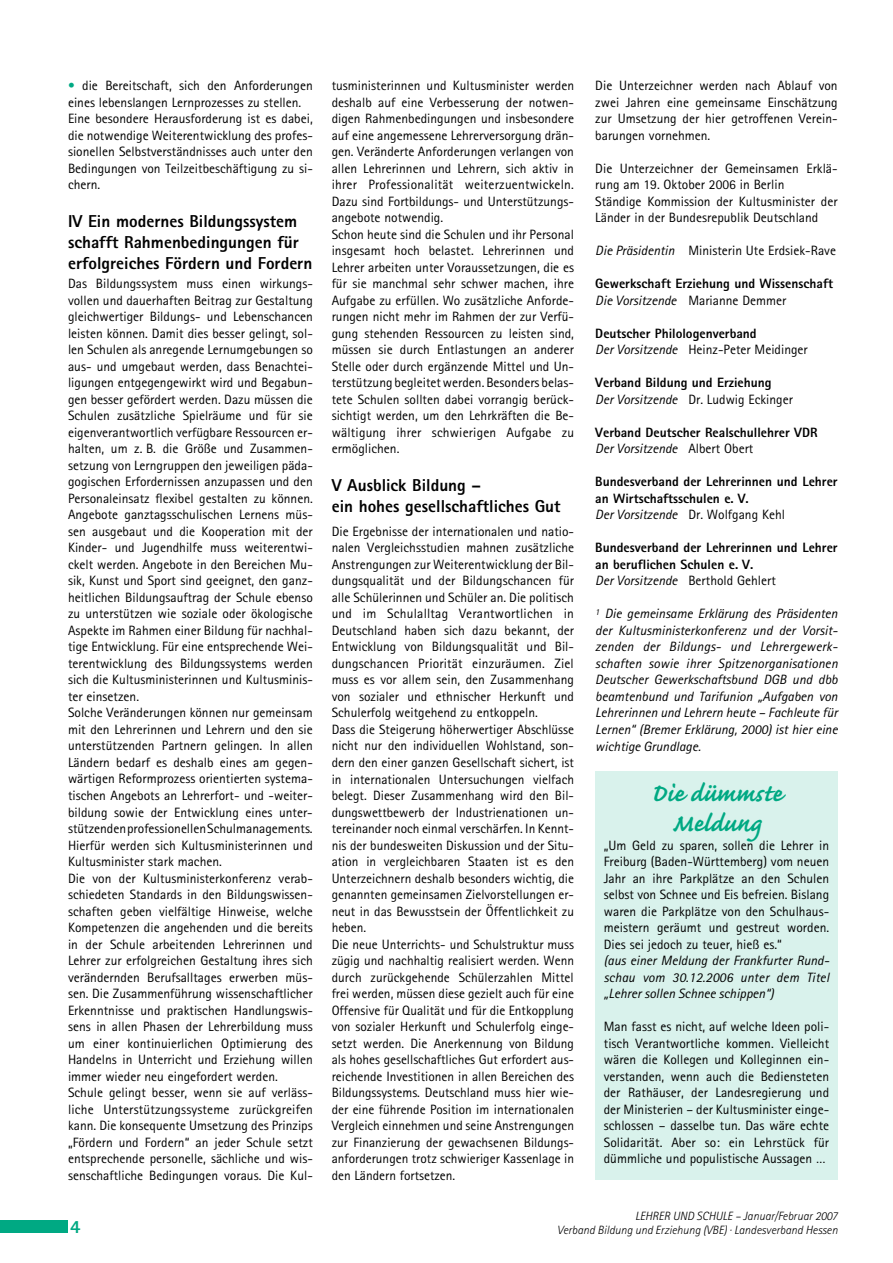
<style>
.page{position:relative;width:893px;height:1263px;background:#fff}
.page>*{position:absolute;margin:0;border:0;box-sizing:border-box;transform-origin:0 0}
.t1{font:700 31.5px/30px "Caflisch Script";letter-spacing:-.005em;color:#00a983;text-align:center;scale:.96 1}
.t2{font:800 17.25px/21px "Rotis Sans Serif";color:#000}
.t3{font:13.5px/16.5px "Rotis Sans Serif";color:#000}
.t4{font:800 13.5px/16.5px "Rotis Sans Serif";color:#000}
.t5{font:italic 13.5px/16.5px "Rotis Sans Serif";color:#000;text-align:justify}
.t6{font:italic 300 12px/13.5px "Rotis Sans Serif";color:#000;text-align:right}
.s1{color:#00a983}
.s2{font-style:italic}
.s3{font-weight:400;font-style:italic}
.s4{font-weight:400}
</style>
<div class="page">
<div style="left:0;top:1220px;width:68px;height:13px;background:#00a983"></div>
<div style="left:595px;top:771px;width:243px;height:408px;background:#d9f2ec"></div>
<p class="t3" style="left:68px;top:77px;width:246px"><span class="s1">•</span> die Bereitschaft, sich den Anforderungen eines lebenslangen Lernprozesses zu stellen.<br>Eine besondere Herausforderung ist es dabei, die notwendige Wei-terentwicklung des profes&shy;sionellen Selbstverständnisses auch unter den Bedingungen von Teilzeitbeschäftigung zu si&shy;chern.</p>
<p class="t2" style="left:68px;top:210px;width:246px">IV Ein modernes Bildungssystem schafft Rahmenbedingungen für erfolgreiches Fördern und Fordern</p>
<p class="t3" style="left:68px;top:275px;width:246px">Das Bildungssystem muss einen wirkungs&shy;vollen und dauerhaften Beitrag zur Gestaltung gleich-wertiger Bildungs- und Lebens-chancen leisten können. Damit dies besser gelingt, sol&shy;len Schulen als anregende Lernumgebungen so aus- und umgebaut werden, dass Benachtei&shy;ligungen ent-gegengewirkt wird und Begabun&shy;gen besser gefördert werden. Dazu müssen die Schulen zusätzliche Spielräume und für sie eigen-vera- nt-wortlich verfügbare Ressourcen er&shy;halten, um z. B. die Größe und Zusammen&shy;setzung von Lerngruppen den jeweiligen päda&shy;gogischen Erfordernissen an--zupassen und den Personal-ein-satz flexibel ge--stalten zu können.<br>Angebote ganztagsschuli-schen Lernens müs&shy;sen ausgebaut und die Kooperation mit der Kinder- und Jugendhilfe muss weiterentwi&shy;ckelt werden. Angebote in den Bereichen Mu&shy;sik, Kunst und Sport sind geeignet, den ganz&shy;heitlichen Bildungsauftrag der Schule ebenso zu unterstützen wie soziale oder ökologische Aspekte im Rah- men einer Bildung für nachhal&shy;tige Entwicklung. Für eine entsprechen-de Wei&shy;terentwicklung des Bildungs-systems werden sich die Kultusministerinnen und Kultusminis&shy;ter einsetzen.<br>Solche Veränderungen können nur gemeinsam mit den Lehrerinnen und Lehrern und den sie un-terstützenden Partnern gelingen. In allen Län-dern bedarf es deshalb eines am gegen&shy;wärtigen Reformprozess orientierten systema&shy;tischen Angebots an Lehrerfort- und -weiter&shy;bildung sowie der Entwicklung eines un--ter&shy;stützenden professionellen Schulmanagements.<br>Hierfür werden sich Kultusministerinnen und Kultusminister stark machen.<br>Die von der Kultusministerkonferenz verab&shy;schiedeten Standards in den Bildungswissen&shy;schaften geben vielfältige Hinweise, welche Kom- petenzen die angehenden und die bereits in der Schule arbeitenden Lehrerinnen und Lehrer zur erfolgreichen Gestaltung ihres sich verändernden Berufsalltages erwerben müs&shy;sen. Die Zusam- menführung wissenschaftlicher Erkenntnisse und praktischen Handlungswis&shy;sens in allen Phasen der Lehrerbildung muss um einer konti- nuierlichen Optimierung des Han-delns in Unterricht und Erziehung willen immer wieder neu eingefordert werden.<br>Schule gelingt besser, wenn sie auf verläss&shy;liche Unterstützungssysteme zurückgreifen kann. Die konsequente Umsetzung des Prinzips „Fördern und Fordern“ an jeder Schule setzt entsprechende perso-nelle, sächliche und wis&shy;senschaftliche Bedingungen voraus. Die Kul-</p>
<p class="t3" style="left:332px;top:77px;width:244px">tusministerinnen und Kultusminister werden deshalb auf eine Ver-besserung der notwen&shy;digen Rahmenbedingungen und insbesondere auf eine angemessene Lehrerversorgung drän&shy;gen. Veränderte An-forderungen verlangen von allen Lehrerinnen und Lehrern, sich aktiv in ihrer Professionalität weiterzuentwickeln.<br>Da-zu sind Fortbildungs- und Unterstützungs&shy;angebote notwendig.<br>Schon heute sind die Schulen und ihr Perso-nal insgesamt hoch belastet. Lehrerinnen und Lehrer arbeiten unter Voraussetzungen, die es für sie manchmal sehr schwer machen, ihre Aufgabe zu erfüllen. Wo zusätzliche Anforde&shy;rungen nicht mehr im Rahmen der zur Verfü&shy;gung stehenden Ressourcen zu leisten sind, müssen sie durch Entlastungen an anderer Stelle oder durch ergänzende Mittel und Un&shy;terstützung begleitet werden. Besonders belas&shy;tete Schulen sollten dabei vorrangig berück&shy;sichtigt werden, um den Lehrkräften die Be&shy;wältigung ihrer schwierigen Aufgabe zu ermöglichen.</p>
<p class="t2" style="left:332px;top:474px;width:230px">V Ausblick Bildung –<br>ein hohes gesellschaftliches Gut</p>
<p class="t3" style="left:332px;top:523px;width:244px">Die Ergebnisse der internationalen und natio&shy;nalen Vergleichsstudien mahnen zusätzliche Anstrengungen zur Weiterentwicklung der Bil&shy;dungsqualität und der Bildungschancen für alle Schülerinnen und Schüler an. Die politisch und im Schulalltag Verantwortlichen in Deutsch- land haben sich dazu bekannt, der Entwicklung von Bildungsqualität und Bil&shy;dungschancen Priorität einzuräumen. Ziel muss es vor allem sein, den Zusammenhang von sozialer und ethnischer Herkunft und Schulerfolg weitgehend zu entkoppeln.<br>Dass die Steigerung höherwertiger Abschlüsse nicht nur den individuellen Wohlstand, son-- dern den einer ganzen Gesellschaft sichert, ist in internationalen Untersuchungen vielfach belegt. Dieser Zusammenhang wird den Bil&shy;dungswettbewerb der Industrienatio-nen un&shy;tereinander noch einmal verschärfen. In Kennt&shy;nis der bundesweiten Diskussion und der Situ&shy;ation in vergleichbaren Staaten ist es den Unterzeichnern deshalb besonders wichtig, die genannten gemein-samen Zielvorstellungen er&shy;neut in das Bewusstsein der Öffentlichkeit zu heben.<br>Die neue Unterrichts- und Schulstruktur muss zügig und nachhaltig realisiert werden. Wenn durch zurückgehende Schülerzahlen Mittel frei werden, müssen diese gezielt auch für eine Offensive für Qualität und für die Entkopplung von sozialer Herkunft und Schulerfolg ein-ge&shy;setzt werden. Die Anerkennung von Bildung als hohes gesell-schaftliches Gut erfordert aus&shy;reichende Investitionen in allen Berei-chen des Bildungssystems. Deutschland muss hier wie&shy;der eine führende Position im internationalen Vergleich einnehmen und seine Anstrengungen zur Finanzierung der gewachsenen Bildungs&shy;anfor-derungen trotz schwieriger Kassenlage in den Ländern fortsetzen.</p>
<p class="t3" style="left:595px;top:77px;width:244px;text-align:justify">Die Unterzeichner werden nach Ablauf von zwei Jahren eine ge-meinsame Einschätzung zur Umsetzung der hier getroffenen Ver-ein&shy;barungen vornehmen.</p>
<p class="t3" style="left:595px;top:160px;width:244px">Die Unterzeichner der Gemeinsamen Erklä&shy;rung am 19. Oktober 2006 in Berlin<br>Ständige Kommission der Kultusminister der Länder in der Bundesrepublik Deutschland</p>
<p class="t3" style="left:595px;top:242px;width:242px"><span class="s2">Die Präsidentin</span> Ministerin Ute Erdsiek-Rave</p>
<p class="t4" style="left:595px;top:275px;width:239px">Gewerkschaft Erziehung und Wissenschaft<br><span class="s3">Die Vorsitzende</span> <span class="s4">Marianne Demmer</span></p>
<p class="t4" style="left:595px;top:325px;width:214px">Deutscher Philologenverband<br><span class="s3">Der Vorsitzende</span> <span class="s4">Heinz-Peter Meidinger</span></p>
<p class="t4" style="left:595px;top:374px;width:199px">Verband Bildung und Erziehung<br><span class="s3">Der Vorsitzende</span> <span class="s4">Dr. Ludwig Eckinger</span></p>
<p class="t4" style="left:595px;top:424px;width:224px">Verband Deutscher Realschullehrer VDR<br><span class="s3">Der Vorsitzende</span> <span class="s4">Albert Obert</span></p>
<p class="t4" style="left:595px;top:473px;width:244px">Bundesverband der Lehrerinnen und Lehrer an Wirtschaftsschulen e. V.<br><span class="s3">Der Vorsitzende</span> <span class="s4">Dr. Wolfgang Kehl</span></p>
<p class="t4" style="left:595px;top:539px;width:244px">Bundesverband der Lehrerinnen und Lehrer an beruflichen Schulen e. V.<br><span class="s3">Der Vorsitzende</span> <span class="s4">Berthold Gehlert</span></p>
<p class="t5" style="left:595px;top:606px;width:244px"><sup>1</sup> Die gemeinsame Erklärung des Präsidenten der Kultusministerkonferenz und der Vorsit&shy;zenden der Bildungs- und Lehrergewerk&shy;schaften sowie ihrer Spitzenorganisationen Deutscher Gewerkschaftsbund DGB und dbb beamtenbund und Tarifunion „Aufgaben von Lehrerinnen und Lehrern heute – Fachleute für Lernen“ (Bremer Erklärung, 2000) ist hier eine wichtige Grundlage.</p>
<h1 class="t1" style="left:651px;top:780px;width:138px">Die dümmste<br>Meldung</h1>
<p class="t3" style="left:604px;top:836px;width:227px;text-align:justify">„Um Geld zu sparen, sollen die Lehrer in Freiburg (Baden-Württemberg) vom neuen Jahr an ihre Parkplätze an den Schulen selbst von Schnee und Eis befreien. Bislang waren die Parkplätze von den Schulhaus&shy;meistern geräumt und gestreut worden.<br>Dies sei jedoch zu teuer, hieß es.“</p>
<p class="t5" style="left:604px;top:952px;width:227px">(aus einer Meldung der Frankfurter Rund&shy;schau vom 30.12.2006 unter dem Titel „Lehrer sollen Schnee schippen“)</p>
<p class="t3" style="left:604px;top:1018px;width:227px;text-align:justify">Man fasst es nicht, auf welche Ideen poli&shy;tisch Verantwortliche kommen. Vielleicht wären die Kollegen und Kolleginnen ein&shy;verstanden, wenn auch die Bediensteten der Rathäuser, der Landesregierung und der Ministerien – der Kultusminister einge&shy;schlossen – dasselbe tun. Das wäre echte Solidarität. Aber so: ein Lehrstück für dümmliche und populistische Aussagen …</p>
<p class="t6" style="left:557px;top:1210px;width:282px">LEHRER UND SCHULE – Januar/Februar 2007<br>Verband Bildung und Erziehung (VBE) · Landesverband Hessen</p>
</div>
